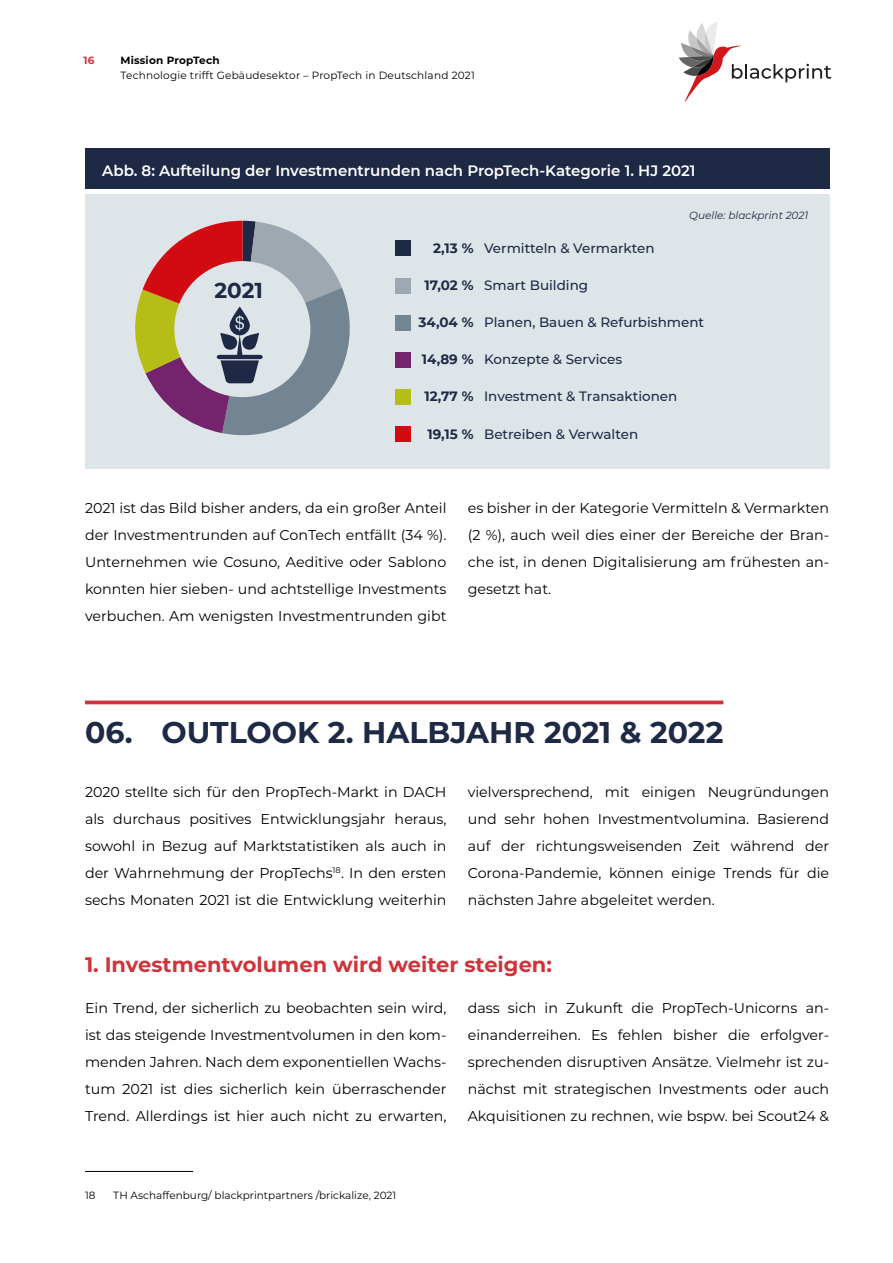
<style>
.page{position:relative;width:893px;height:1263px;background:#fff}
.page>*{position:absolute;margin:0;border:0;box-sizing:border-box;transform-origin:0 0}
.t1{font:700 30px "Montserrat";color:#1e2945}
.t2{font:700 21.6px "Montserrat";color:#1e2945}
.t3{font:700 21px "Montserrat";color:#ce343a}
.t4{font:600 15px "Montserrat";color:#fff}
.t5{font:14.25px/27px "Montserrat";color:#000;text-align:justify}
.t6{font:500 13.5px "Montserrat";color:#1e2945}
.t7{font:700 13.5px "Montserrat";color:#1e2945}
.t8{font:10.5px "Montserrat";letter-spacing:.02em;color:#000}
.t9{font:10.5px "Montserrat";color:#000}
.t10{font:italic 10.5px "Montserrat";color:#1e2945}
.t11{font:700 10.5px "Montserrat";letter-spacing:.02em;color:#000}
.t12{font:700 10.5px "Montserrat";color:#ce343a}
</style>
<div class="page">
<svg style="left:679px;top:22px;width:152px;height:81px"></svg>
<hr style="left:85px;top:1171px;width:108px;height:1px;background:#000">
<svg style="left:85px;top:700px;width:638px;height:4px;background:#d45056"></svg>
<div style="left:85px;top:194px;width:744px;height:275px;background:#dee5e8"></div>
<div style="left:85px;top:149px;width:744px;height:40px;background:#1e2945"></div>
<svg style="left:135px;top:221px;width:215px;height:215px"></svg>
<div style="left:396px;top:241px;width:15px;height:15px;background:#1e2945"></div>
<div style="left:396px;top:278px;width:15px;height:15px;background:#9da8b0"></div>
<div style="left:396px;top:315px;width:15px;height:15px;background:#738592"></div>
<div style="left:396px;top:352px;width:15px;height:15px;background:#74236d"></div>
<div style="left:396px;top:389px;width:15px;height:16px;background:#b6bd17"></div>
<div style="left:396px;top:427px;width:15px;height:15px;background:#d20a11"></div>
<p class="t12" style="left:83px;top:53px;width:13px">16</p>
<p class="t11" style="left:120px;top:53px;width:101px">Mission PropTech</p>
<p class="t8" style="left:120px;top:68px;width:356px">Technologie trifft Gebäudesektor – PropTech in Deutschland 2021</p>
<p class="t4" style="left:102px;top:160px;width:595px">Abb. 8: Aufteilung der Investmentrunden nach PropTech-Kategorie 1. HJ 2021</p>
<h2 class="t2" style="left:215px;top:275px;width:50px">2021</h2>
<p class="t7" style="left:433px;top:238px;width:42px">2,13 %</p>
<p class="t7" style="left:424px;top:275px;width:51px">17,02 %</p>
<p class="t7" style="left:418px;top:313px;width:57px">34,04 %</p>
<p class="t7" style="left:422px;top:350px;width:53px">14,89 %</p>
<p class="t7" style="left:424px;top:387px;width:51px">12,77 %</p>
<p class="t7" style="left:427px;top:424px;width:48px">19,15 %</p>
<p class="t10" style="left:689px;top:208px;width:120px">Quelle: blackprint 2021</p>
<p class="t6" style="left:484px;top:239px;width:172px">Vermitteln &amp; Vermarkten</p>
<p class="t6" style="left:484px;top:276px;width:106px">Smart Building</p>
<p class="t6" style="left:484px;top:313px;width:222px">Planen, Bauen &amp; Refurbishment</p>
<p class="t6" style="left:484px;top:350px;width:140px">Konzepte &amp; Services</p>
<p class="t6" style="left:484px;top:387px;width:195px">Investment &amp; Transaktionen</p>
<p class="t6" style="left:484px;top:424px;width:156px">Betreiben &amp; Verwalten</p>
<p class="t5" style="left:85px;top:494px;width:363px">2021 ist das Bild bisher anders, da ein großer Anteil der Investmentrunden auf ConTech entfällt (34 %).<br>Unternehmen wie Cosuno, Aeditive oder Sablono konnten hier sieben- und achtstellige Investments verbuchen. Am wenigsten Investmentrunden gibt</p>
<p class="t5" style="left:468px;top:494px;width:363px">es bisher in der Kategorie Vermitteln &amp; Vermarkten (2 %), auch weil dies einer der Bereiche der Bran&shy;che ist, in denen Digitalisierung am frühesten an&shy;gesetzt hat.</p>
<h1 class="t1" style="left:85px;top:710px;width:640px">06. OUTLOOK 2. HALBJAHR 2021 &amp; 2022</h1>
<p class="t5" style="left:85px;top:777px;width:363px">2020 stellte sich für den PropTech-Markt in DACH als durchaus positives Entwicklungsjahr heraus, sowohl in Bezug auf Marktstatistiken als auch in der Wahrnehmung der PropTechs<sup>18</sup>. In den ersten sechs Monaten 2021 ist die Entwicklung weiterhin</p>
<p class="t5" style="left:468px;top:777px;width:363px">vielversprechend, mit einigen Neugründungen und sehr hohen Investmentvolumina. Basierend auf der richtungsweisenden Zeit während der Corona-Pandemie, können einige Trends für die nächsten Jahre abgeleitet werden.</p>
<h3 class="t3" style="left:85px;top:949px;width:468px">1. Investmentvolumen wird weiter steigen:</h3>
<p class="t5" style="left:85px;top:993px;width:363px">Ein Trend, der sicherlich zu beobachten sein wird, ist das steigende Investmentvolumen in den kom&shy;menden Jahren. Nach dem exponentiellen Wachs&shy;tum 2021 ist dies sicherlich kein überraschender Trend. Allerdings ist hier auch nicht zu erwarten,</p>
<p class="t5" style="left:468px;top:993px;width:363px">dass sich in Zukunft die PropTech-Unicorns an&shy;einanderreihen. Es fehlen bisher die erfolgver&shy;sprechenden disruptiven Ansätze. Vielmehr ist zu&shy;nächst mit strategischen Investments oder auch Akquisitionen zu rechnen, wie bspw. bei Scout24 &amp;</p>
<p class="t9" style="left:85px;top:1188px;width:12px">18</p>
<p class="t9" style="left:113px;top:1188px;width:285px">TH Aschaffenburg/ blackprintpartners /brickalize, 2021</p>
</div>
